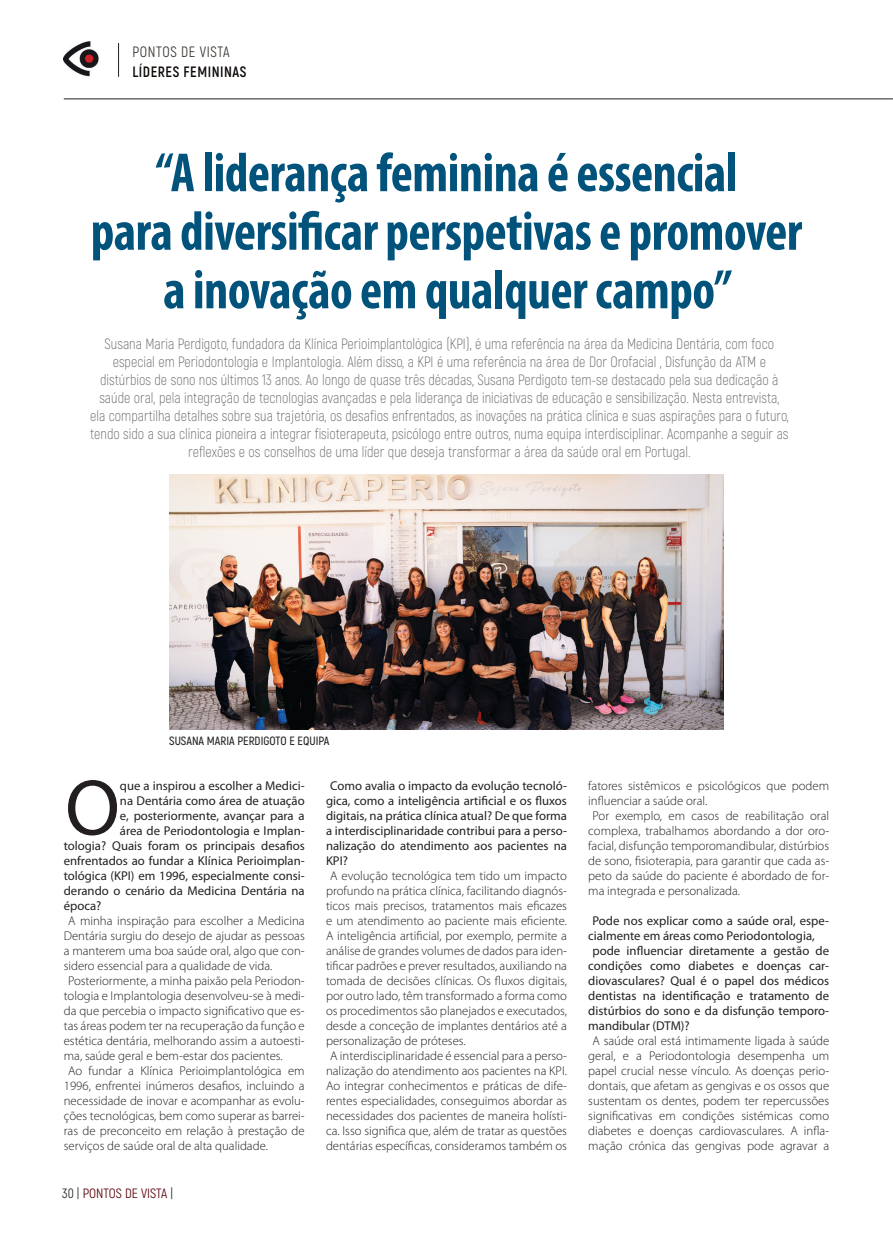
<style>
.page{position:relative;width:893px;height:1234px;background:#fff}
.page>*{position:absolute;margin:0;border:0;box-sizing:border-box;transform-origin:0 0}
._03_TXT_GERAL{font:79.5px "Myriad Pro";color:#231f20}
._01_TITULO_NOVO{font:700 condensed 55.5px/58.5px "Myriad Pro";letter-spacing:-.01em;color:#01537c;text-align:center;scale:.95 1}
.ENTRADA_OPINIAO{font:300 15px/18px "Akrobat";color:#6c6d70;text-align:center;scale:.95 1}
._00_TEMA{font:700 15px "Akrobat";letter-spacing:.04em;color:#0c0806;scale:.95 1}
._00_TEMA-2{font:15px "Akrobat";letter-spacing:.04em;color:#3b3532;scale:.95 1}
.t1{font:13.5px "Akrobat";color:#5a040b}
._03_TXT_GERAL-2{font:300 12.75px/15px "Myriad Pro";color:#231f20;text-align:justify}
._03_TXT_GERAL_PERGUNTA{font:12.75px/15px "Myriad Pro";color:#231f20;text-align:justify}
._03_TXT_GERAL-3{font:12.75px "Myriad Pro";color:#231f20}
.ENTRETITULO{font:600 12px "Akrobat";color:#231f20}
.s1{color:#231f20}
</style>
<div class="page">
<hr style="left:118px;top:43px;width:1px;height:34px;background:#231f20">
<hr style="left:64px;top:99px;width:829px;height:1px;background:#231f20">
<img style="left:64px;top:41px;width:35px;height:36px">
<img style="left:169px;top:474px;width:555px;height:255px">
<p class="_00_TEMA-2" style="left:132px;top:43px;width:104px">PONTOS DE VISTA</p>
<p class="_00_TEMA" style="left:132px;top:62px;width:122px">LÍDERES FEMININAS</p>
<p class="_01_TITULO_NOVO" style="left:91px;top:142px;width:750px">“A liderança feminina é essencial<br>para diversificar perspetivas e promover a inovação em qualquer campo”</p>
<p class="ENTRADA_OPINIAO" style="left:90px;top:335px;width:737px">Susana Maria Perdigoto, fundadora da Klínica Perioimplantológica (KPI), é uma referência na área da Medicina Dentária, com foco especial em Periodontologia e Implantologia. Além disso, a KPI é uma referência na área de Dor Orofacial , Disfunção da ATM e distúrbios de sono nos últimos 13 anos. Ao longo de quase três décadas, Susana Perdigoto tem-se destacado pela sua dedicação à saúde oral, pela integração de tecnologias avançadas e pela liderança de iniciativas de educação e sensibilização. Nesta entrevista, ela compartilha detalhes sobre sua trajetória, os desafios enfrentados, as inovações na prática clínica e suas aspirações para o futuro, tendo sido a sua clínica pioneira a integrar fisioterapeuta, psicólogo entre outros, numa equipa interdisciplinar. Acompanhe a seguir as reflexões e os conselhos de uma líder que deseja transformar a área da saúde oral em Portugal.</p>
<p class="ENTRETITULO" style="left:169px;top:733px;width:162px">SUSANA MARIA PERDIGOTO E EQUIPA</p>
<p class="_03_TXT_GERAL" style="left:65px;top:758px;width:56px">O</p>
<p class="_03_TXT_GERAL-3" style="left:120px;top:777px;width:186px">que a inspirou a escolher a Medici-</p>
<p class="_03_TXT_GERAL-3" style="left:120px;top:792px;width:186px">na Dentária como área de atuação</p>
<p class="_03_TXT_GERAL-3" style="left:120px;top:807px;width:186px">e, posteriormente, avançar para a</p>
<p class="_03_TXT_GERAL-3" style="left:120px;top:822px;width:186px">área de Periodontologia e Implan-</p>
<p class="_03_TXT_GERAL-3" style="left:64px;top:837px;width:242px">tologia? Quais foram os principais desafios</p>
<p class="_03_TXT_GERAL-3" style="left:64px;top:852px;width:242px">enfrentados ao fundar a Klínica Perioimplan-</p>
<p class="_03_TXT_GERAL-3" style="left:64px;top:867px;width:242px">tológica (KPI) em 1996, especialmente consi-</p>
<p class="_03_TXT_GERAL-3" style="left:64px;top:882px;width:242px">derando o cenário da Medicina Dentária na</p>
<p class="_03_TXT_GERAL-3" style="left:64px;top:897px;width:39px">época?</p>
<p class="_03_TXT_GERAL-2" style="left:64px;top:912px;width:242px;text-indent:4px">A minha inspiração para escolher a Medicina Dentária surgiu do desejo de ajudar as pessoas a manterem uma boa saúde oral, algo que con&shy;sidero essencial para a qualidade de vida.</p>
<p class="_03_TXT_GERAL-2" style="left:64px;top:972px;width:242px;text-indent:4px">Posteriormente, a minha paixão pela Periodon&shy;tologia e Implantologia desenvolveu-se à medi&shy;da que percebia o impacto significativo que es&shy;tas áreas podem ter na recuperação da função e estética dentária, melhorando assim a autoesti&shy;ma, saúde geral e bem-estar dos pacientes.</p>
<p class="_03_TXT_GERAL-2" style="left:64px;top:1062px;width:242px;text-indent:4px">Ao fundar a Klínica Perioimplantológica em 1996, enfrentei inúmeros desafios, incluindo a necessidade de inovar e acompanhar as evolu&shy;ções tecnológicas, bem como superar as barrei&shy;ras de preconceito em relação à prestação de serviços de saúde oral de alta qualidade.</p>
<p class="t1" style="left:62px;top:1185px;width:112px"><span class="s1">30 |</span> PONTOS DE VISTA <span class="s1">|</span></p>
<p class="_03_TXT_GERAL_PERGUNTA" style="left:326px;top:777px;width:242px;text-indent:4px">Como avalia o impacto da evolução tecnoló&shy;gica, como a inteligência artificial e os fluxos digitais, na prática clínica atual? De que forma a interdisciplinaridade contribui para a perso&shy;nalização do atendimento aos pacientes na KPI?</p>
<p class="_03_TXT_GERAL-2" style="left:326px;top:867px;width:242px;text-indent:4px">A evolução tecnológica tem tido um impacto profundo na prática clínica, facilitando diagnós&shy;ticos mais precisos, tratamentos mais eficazes e um atendimento ao paciente mais eficiente.<br>A inteligência artificial, por exemplo, permite a análise de grandes volumes de dados para iden&shy;tificar padrões e prever resultados, auxiliando na tomada de decisões clínicas. Os fluxos digitais, por outro lado, têm transformado a forma como os procedimentos são planejados e executados, desde a conceção de implantes dentários até a personalização de próteses.</p>
<p class="_03_TXT_GERAL-2" style="left:326px;top:1047px;width:242px;text-align:center">A interdisciplinaridade é essencial para a perso&shy;nalização do atendimento aos pacientes na KPI.<br>Ao integrar conhecimentos e práticas de dife&shy;rentes especialidades, conseguimos abordar as necessidades dos pacientes de maneira holísti&shy;ca. Isso significa que, além de tratar as questões dentárias específicas, consideramos também os</p>
<p class="_03_TXT_GERAL-2" style="left:588px;top:777px;width:242px">fatores sistêmicos e psicológicos que podem influenciar a saúde oral.</p>
<p class="_03_TXT_GERAL-2" style="left:588px;top:807px;width:242px;text-indent:4px">Por exemplo, em casos de reabilitação oral complexa, trabalhamos abordando a dor oro&shy;facial, disfunção temporomandibular, distúrbios de sono, fisioterapia, para garantir que cada as&shy;peto da saúde do paciente é abordado de for&shy;ma integrada e personalizada.</p>
<p class="_03_TXT_GERAL_PERGUNTA" style="left:588px;top:912px;width:242px;text-indent:4px">Pode nos explicar como a saúde oral, espe&shy;cialmente em áreas como Periodontologia,</p>
<p class="_03_TXT_GERAL_PERGUNTA" style="left:588px;top:942px;width:242px;text-indent:4px">pode influenciar diretamente a gestão de condições como diabetes e doenças car&shy;diovasculares? Qual é o papel dos médicos dentistas na identificação e tratamento de distúrbios do sono e da disfunção temporo&shy;mandibular (DTM)?</p>
<p class="_03_TXT_GERAL-2" style="left:588px;top:1032px;width:242px;text-align:center">A saúde oral está intimamente ligada à saúde geral, e a Periodontologia desempenha um papel crucial nesse vínculo. As doenças perio&shy;dontais, que afetam as gengivas e os ossos que sustentam os dentes, podem ter repercussões significativas em condições sistémicas como diabetes e doenças cardiovasculares. A infla&shy;mação crónica das gengivas pode agravar a</p>
</div>
